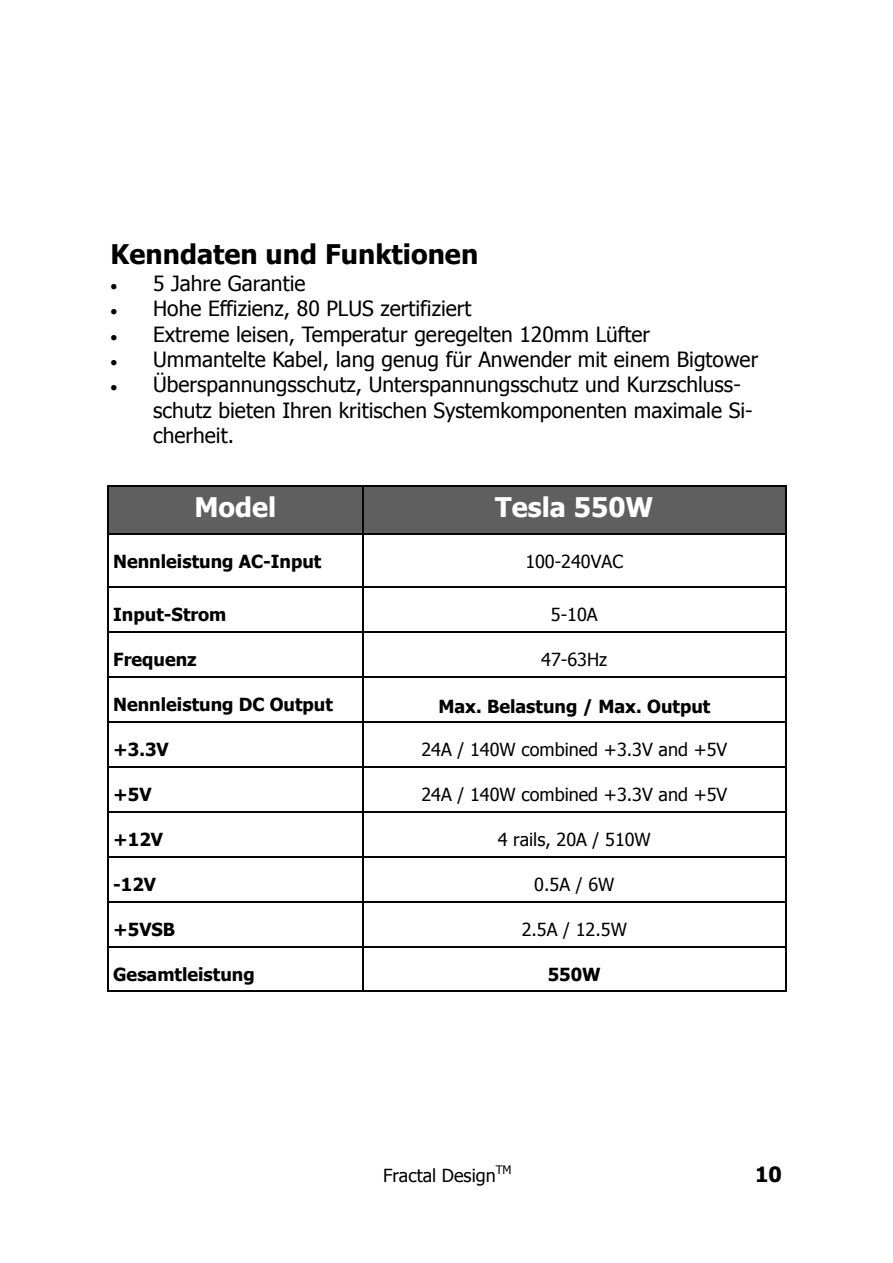
<style>
.page{position:relative;width:893px;height:1263px;background:#fff}
.page>*{position:absolute;margin:0;border:0;box-sizing:border-box;transform-origin:0 0}
.t1{font:700 27px "Tahoma";color:#000}
.t2{font:700 27px "Tahoma";color:#fff}
.t3{font:21px/25.3px "Tahoma";color:#000}
.t4{font:700 21px "Tahoma";color:#000}
.t5{font:18px "Tahoma";color:#000}
.t6{font:700 18px "Tahoma";color:#000}
</style>
<div class="page">
<div style="left:107px;top:485px;width:256px;height:49px;background:#5f5f5f"></div>
<div style="left:363px;top:485px;width:424px;height:49px;background:#5f5f5f"></div>
<hr style="left:107px;top:485px;width:2px;height:49px;background:#040503">
<hr style="left:362px;top:486px;width:1px;height:47px;background:#040503">
<hr style="left:785px;top:485px;width:2px;height:49px;background:#040503">
<hr style="left:107px;top:534px;width:2px;height:457px;background:#040503">
<hr style="left:362px;top:534px;width:1px;height:457px;background:#040503">
<hr style="left:785px;top:534px;width:2px;height:457px;background:#040503">
<hr style="left:107px;top:485px;width:680px;height:1px;background:#040503">
<hr style="left:109px;top:533px;width:676px;height:1px;background:#040503">
<hr style="left:109px;top:586px;width:676px;height:2px;background:#040503">
<hr style="left:109px;top:631px;width:676px;height:2px;background:#040503">
<hr style="left:109px;top:676px;width:676px;height:2px;background:#040503">
<hr style="left:109px;top:721px;width:676px;height:2px;background:#040503">
<hr style="left:109px;top:766px;width:676px;height:2px;background:#040503">
<hr style="left:109px;top:811px;width:676px;height:2px;background:#040503">
<hr style="left:109px;top:856px;width:676px;height:2px;background:#040503">
<hr style="left:109px;top:901px;width:676px;height:2px;background:#040503">
<hr style="left:109px;top:946px;width:676px;height:2px;background:#040503">
<hr style="left:107px;top:991px;width:680px;height:1px;background:#040503">
<p class="t1" style="left:111px;top:237px;width:369px">Kenndaten und Funktionen</p>
<p class="t3" style="left:111px;top:270px;width:196px">• 5 Jahre Garantie</p>
<p class="t3" style="left:111px;top:295px;width:362px">• Hohe Effizienz, 80 PLUS zertifiziert</p>
<p class="t3" style="left:111px;top:321px;width:541px">• Extreme leisen, Temperatur geregelten 120mm Lüfter</p>
<p class="t3" style="left:111px;top:346px;width:649px">• Ummantelte Kabel, lang genug für Anwender mit einem Bigtower</p>
<p class="t3" style="left:153px;top:371px;width:601px;text-indent:-42px">• Überspannungsschutz, Unterspannungsschutz und Kurzschluss&shy;schutz bieten Ihren kritischen Systemkomponenten maximale Si&shy;cherheit.</p>
<p class="t2" style="left:194px;top:490px;width:83px">Model</p>
<p class="t2" style="left:495px;top:490px;width:160px">Tesla 550W</p>
<p class="t6" style="left:113px;top:550px;width:210px">Nennleistung AC-Input</p>
<p class="t5" style="left:525px;top:550px;width:99px">100-240VAC</p>
<p class="t6" style="left:113px;top:603px;width:115px">Input-Strom</p>
<p class="t5" style="left:551px;top:603px;width:48px">5-10A</p>
<p class="t6" style="left:113px;top:648px;width:85px">Frequenz</p>
<p class="t5" style="left:541px;top:648px;width:67px">47-63Hz</p>
<p class="t6" style="left:113px;top:693px;width:221px">Nennleistung DC Output</p>
<p class="t6" style="left:438px;top:695px;width:273px">Max. Belastung / Max. Output</p>
<p class="t6" style="left:113px;top:738px;width:57px">+3.3V</p>
<p class="t5" style="left:421px;top:738px;width:307px">24A / 140W combined +3.3V and +5V</p>
<p class="t6" style="left:113px;top:783px;width:40px">+5V</p>
<p class="t5" style="left:421px;top:783px;width:307px">24A / 140W combined +3.3V and +5V</p>
<p class="t6" style="left:113px;top:828px;width:51px">+12V</p>
<p class="t5" style="left:498px;top:828px;width:155px">4 rails, 20A / 510W</p>
<p class="t6" style="left:113px;top:873px;width:44px">-12V</p>
<p class="t5" style="left:534px;top:873px;width:82px">0.5A / 6W</p>
<p class="t6" style="left:113px;top:918px;width:64px">+5VSB</p>
<p class="t5" style="left:522px;top:918px;width:107px">2.5A / 12.5W</p>
<p class="t6" style="left:113px;top:963px;width:143px">Gesamtleistung</p>
<p class="t6" style="left:548px;top:963px;width:54px">550W</p>
<p class="t5" style="left:383px;top:1164px;width:130px">Fractal Design<sup>TM</sup></p>
<p class="t4" style="left:755px;top:1161px;width:28px">10</p>
</div>
